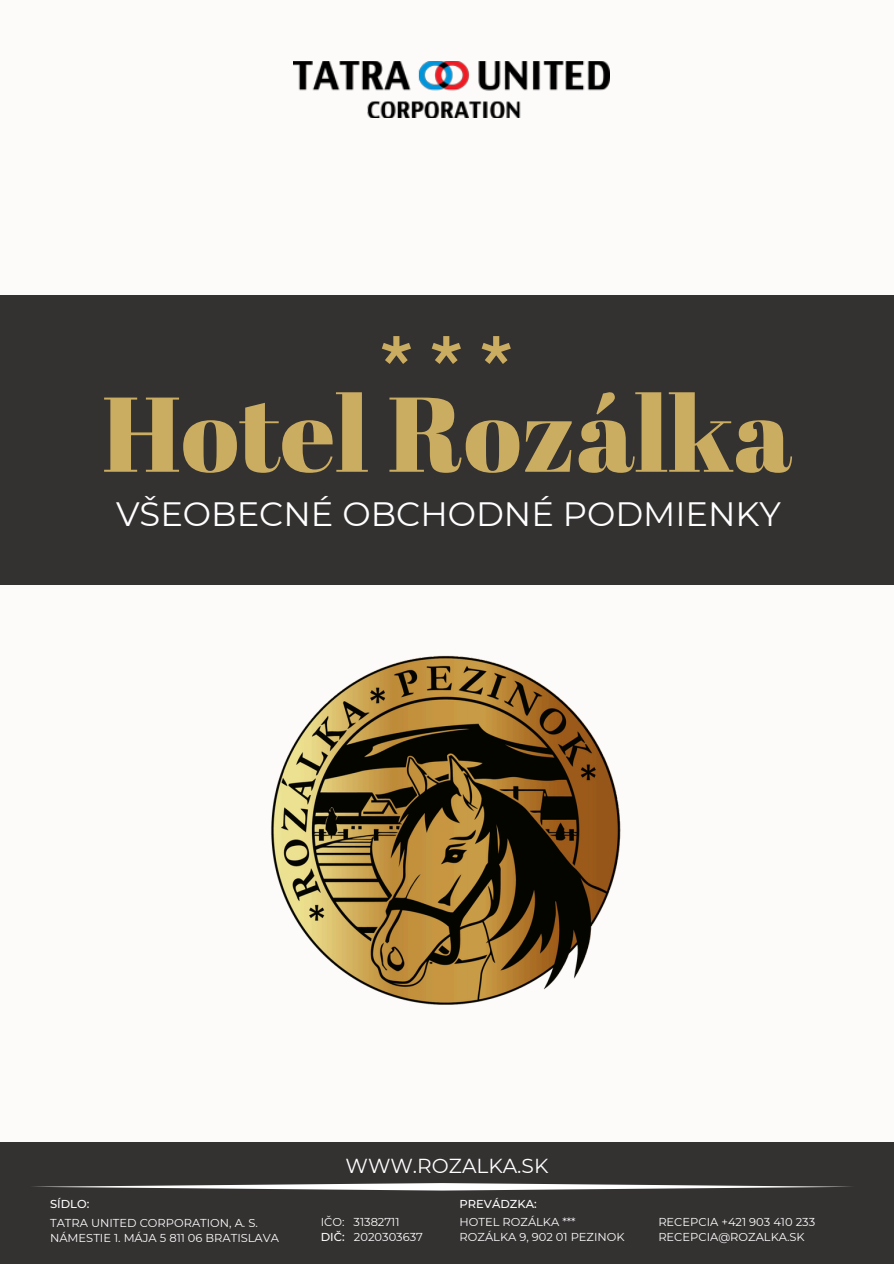
<style>
.page{position:relative;width:894px;height:1264px;background:#fff}
.page>*{position:absolute;margin:0;border:0;box-sizing:border-box;transform-origin:0 0}
.t1{font:105.9px "Abril Fatface";color:#cbad62}
.t2{font:92.7px "Mont";color:#cbad62}
.t3{font:33.75px "Montserrat";color:#fff}
.t4{font:20.25px "Montserrat";color:#fff}
.t5{font:11.4px "Montserrat";color:#fff}
.t6{font:500 11.4px "Montserrat";color:#fff}
.s1{font-weight:500}
</style>
<div class="page">
<div style="left:0;top:0;width:893px;height:1263px;background:#fdfbf9"></div>
<div style="left:0;top:296px;width:893px;height:288px;background:#343131"></div>
<img style="left:271px;top:655px;width:350px;height:350px">
<img style="left:293px;top:61px;width:316px;height:56px">
<div style="left:0;top:1142px;width:893px;height:121px;background:#343131"></div>
<svg style="left:33px;top:1183px;width:818px;height:7px"></svg>
<h1 class="t2" style="left:378px;top:334px;width:138px">***</h1>
<p class="t1" style="left:102px;top:359px;width:691px">Hotel Rozálka</p>
<h2 class="t3" style="left:116px;top:494px;width:666px">VŠEOBECNÉ OBCHODNÉ PODMIENKY</h2>
<p class="t4" style="left:345px;top:1153px;width:204px">WWW.ROZALKA.SK</p>
<p class="t6" style="left:50px;top:1197px;width:41px">SÍDLO:</p>
<p class="t6" style="left:459px;top:1197px;width:79px">PREVÁDZKA:</p>
<p class="t5" style="left:50px;top:1215px;width:209px">TATRA UNITED CORPORATION, A. S.</p>
<h3 class="t5" style="left:50px;top:1231px;width:230px">NÁMESTIE 1. MÁJA 5 811 06 BRATISLAVA</h3>
<p class="t5" style="left:320px;top:1214px;width:80px">IČO: 31382711</p>
<p class="t5" style="left:320px;top:1229px;width:104px"><span class="s1">DIČ:</span> 2020303637</p>
<p class="t5" style="left:459px;top:1214px;width:117px">HOTEL ROZÁLKA ***</p>
<h4 class="t5" style="left:459px;top:1229px;width:166px">ROZÁLKA 9, 902 01 PEZINOK</h4>
<h4 class="t5" style="left:658px;top:1214px;width:158px">RECEPCIA +421 903 410 233</h4>
<p class="t5" style="left:658px;top:1229px;width:148px">RECEPCIA@ROZALKA.SK</p>
</div>
